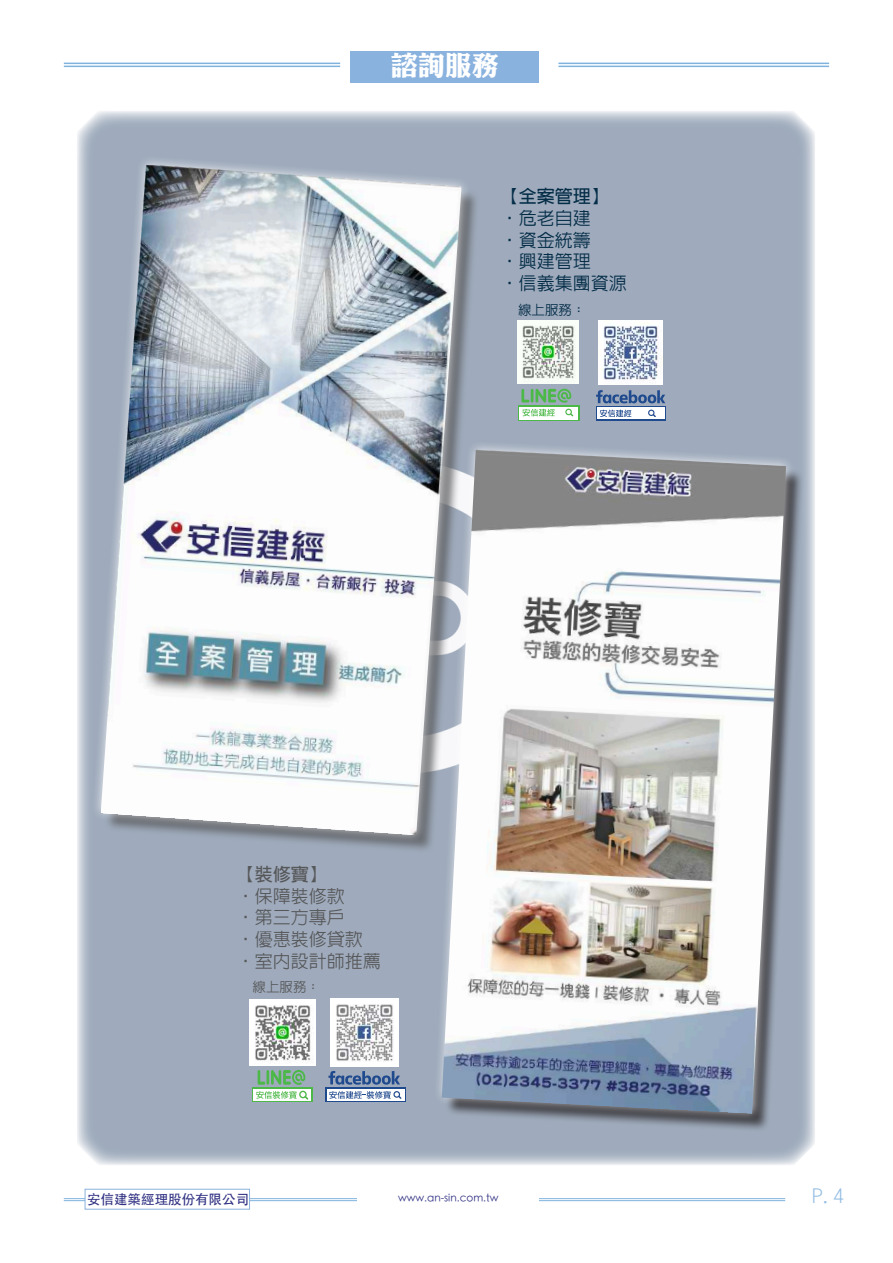
<style>
.page{position:relative;width:893px;height:1263px;background:#fff}
.page>*{position:absolute;margin:0;border:0;box-sizing:border-box;transform-origin:0 0}
.t1{font:27px "DF Li King Hei Std W8";color:#fff}
.t2{font:21px "DF Li Hei W3 WIN BF";color:#91bce3}
.t3{font:500 18px "AR Hei B5 HK";color:#57585a}
.t4{font:500 18px "AR Hei B5 HK";color:#042d48}
.t5{font:700 18px "AR Hei B5 HK";color:#042d48}
.t6{font:700 18px "AR Hei B5 HK";color:#57585a}
.t7{font:500 13.5px "ST Heiti TC";color:#303083}
.t8{font:500 13.5px "AR Hei B5 HK";color:#042d48}
.t9{font:500 13.5px "AR Hei B5 HK";color:#57585a}
.t10{font:300 10.5px "ST Heiti TC";color:#303083}
</style>
<div class="page">
<div style="left:351px;top:51px;width:188px;height:32px;background:#8ab2de"></div>
<hr style="left:558px;top:63px;width:271px;height:1px;background:#7fb3de">
<hr style="left:558px;top:66px;width:271px;height:1px;background:#7fb3de">
<hr style="left:64px;top:63px;width:276px;height:1px;background:#7fb3de">
<hr style="left:64px;top:66px;width:276px;height:1px;background:#7fb3de">
<hr style="left:64px;top:1198px;width:721px;height:1px;background:#7fb3de">
<hr style="left:64px;top:1200px;width:721px;height:1px;background:#7fb3de">
<img style="left:77px;top:111px;width:738px;height:1054px">
<div style="left:445px;top:453px;width:359px;height:679px;background:#231f20;opacity:.75"></div>
<svg style="left:431px;top:439px;width:365px;height:685px;fill:#9fabbc"></svg>
<img style="left:442px;top:450px;width:344px;height:664px">
<div style="left:103px;top:167px;width:377px;height:687px;background:#57585a;opacity:.75"></div>
<svg style="left:90px;top:154px;width:382px;height:692px;fill:#9fabbc"></svg>
<img style="left:101px;top:164px;width:361px;height:671px">
<svg style="left:258px;top:1070px;width:47px;height:15px"></svg>
<svg style="left:252px;top:1087px;width:60px;height:15px"></svg>
<div style="left:254px;top:1089px;width:57px;height:12px;background:#fff"></div>
<svg style="left:256px;top:1091px;width:52px;height:9px"></svg>
<svg style="left:328px;top:1071px;width:72px;height:14px"></svg>
<div style="left:325px;top:1087px;width:81px;height:15px;background:#204a8e"></div>
<div style="left:327px;top:1089px;width:77px;height:12px;background:#fff"></div>
<svg style="left:329px;top:1091px;width:72px;height:8px"></svg>
<img style="left:517px;top:320px;width:62px;height:64px">
<img style="left:598px;top:320px;width:65px;height:64px">
<svg style="left:596px;top:406px;width:70px;height:15px"></svg>
<div style="left:597px;top:408px;width:67px;height:11px;background:#fff"></div>
<svg style="left:600px;top:410px;width:31px;height:7px"></svg>
<svg style="left:596px;top:390px;width:69px;height:13px"></svg>
<svg style="left:648px;top:410px;width:8px;height:7px"></svg>
<div style="left:518px;top:405px;width:61px;height:16px;background:linear-gradient(to right,#fff,#fff)"></div>
<div style="left:519px;top:407px;width:59px;height:12px;background:#fff"></div>
<svg style="left:521px;top:389px;width:50px;height:14px"></svg>
<svg style="left:522px;top:409px;width:33px;height:7px"></svg>
<svg style="left:565px;top:409px;width:8px;height:7px"></svg>
<div style="left:358px;top:1189px;width:181px;height:21px;background:#fff"></div>
<img style="left:249px;top:1000px;width:66px;height:65px">
<img style="left:330px;top:998px;width:69px;height:68px">
<div style="left:85px;top:1189px;width:165px;height:20px;background:#fff"></div>
<div style="left:85px;top:1189px;width:165px;height:20px;border:1px solid #8ab2de"></div>
<h1 class="t1" style="left:391px;top:50px;width:109px">諮詢服務</h1>
<p class="t5" style="left:501px;top:188px;width:109px">【全案管理】</p>
<p class="t4" style="left:501px;top:209px;width:91px">•危老自建</p>
<p class="t4" style="left:501px;top:231px;width:91px">•資金統籌</p>
<p class="t4" style="left:501px;top:252px;width:91px">•興建管理</p>
<p class="t4" style="left:501px;top:274px;width:127px">•信義集團資源</p>
<p class="t8" style="left:518px;top:303px;width:69px">線上服務：</p>
<p class="t6" style="left:237px;top:865px;width:91px">【裝修寶】</p>
<p class="t3" style="left:237px;top:887px;width:109px">•保障裝修款</p>
<p class="t3" style="left:237px;top:909px;width:109px">•第三方專戶</p>
<p class="t3" style="left:237px;top:930px;width:127px">•優惠裝修貸款</p>
<p class="t3" style="left:237px;top:952px;width:145px">•室內設計師推薦</p>
<p class="t9" style="left:253px;top:980px;width:69px">線上服務：</p>
<p class="t7" style="left:87px;top:1191px;width:163px">安信建築經理股份有限公司</p>
<p class="t10" style="left:398px;top:1189px;width:102px">www.an-sin.com.tw</p>
<p class="t2" style="left:812px;top:1185px;width:33px">P.4</p>
</div>
